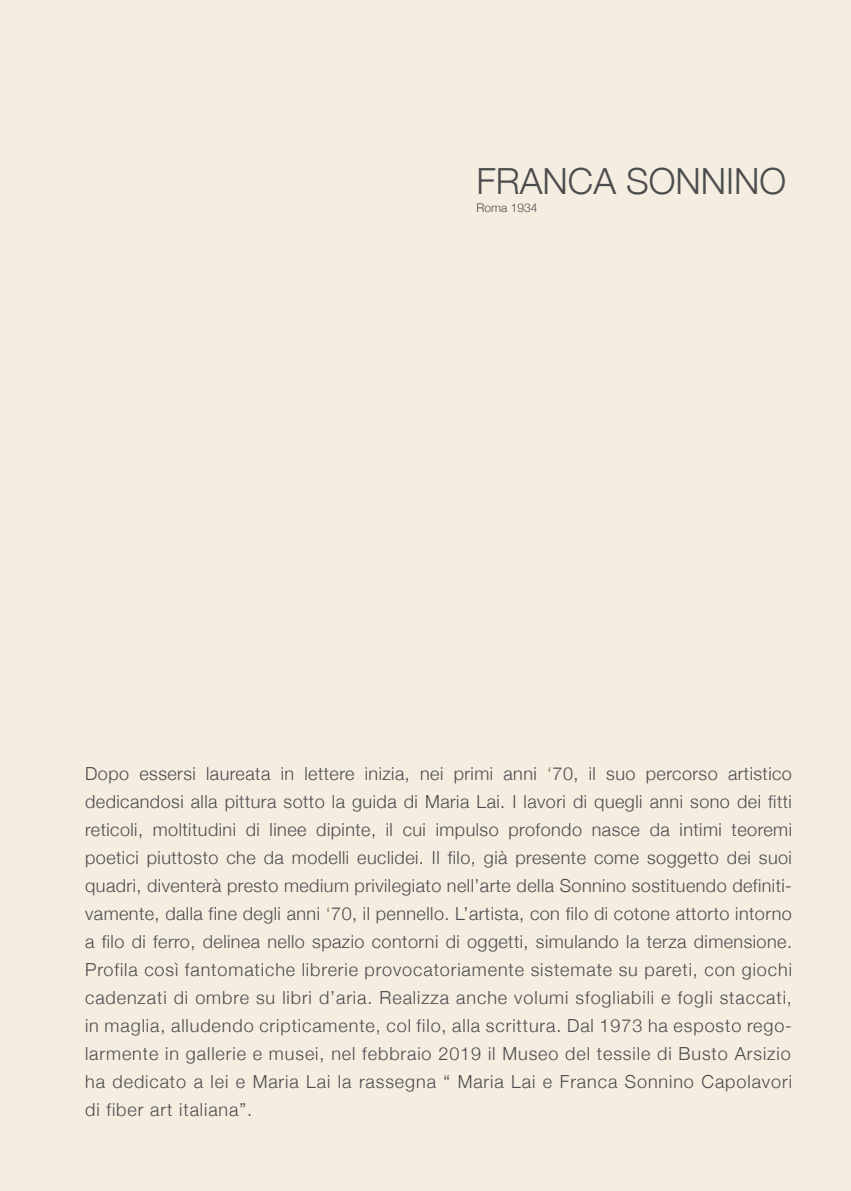
<style>
.page{position:relative;width:851px;height:1191px;background:#fff}
.page>*{position:absolute;margin:0;border:0;box-sizing:border-box;transform-origin:0 0}
.t1{font:300 36px "Helvetica Neue";color:#4b4c4d}
.t2{font:300 18px/28px "Helvetica Neue";letter-spacing:.05em;color:#4b4c4d;text-align:justify}
.t3{font:300 12px "Helvetica Neue";color:#4b4c4d}
.s1{color:#8a6748}
</style>
<div class="page">
<div style="left:0;top:0;width:850px;height:1191px;background:#f6ede1"></div>
<h1 class="t1" style="left:476px;top:152px;width:311px">FRANCA SONNINO</h1>
<p class="t3" style="left:476px;top:198px;width:62px">Roma 1934</p>
<p class="t2" style="left:85px;top:758px;width:708px">Dopo essersi laureata in lettere inizia, nei primi anni <span class="s1">‘</span>70, il suo percorso artistico dedicandosi alla pittura sotto la guida di Maria Lai. I lavori di quegli anni sono dei fitti reticoli, moltitudini di linee dipinte, il cui impulso profondo nasce da intimi teoremi poetici piuttosto che da modelli euclidei. Il filo, già presente come soggetto dei suoi quadri, diventerà presto medium privilegiato nell’arte della Sonnino sostituendo definiti&shy;vamente, dalla fine degli anni <span class="s1">‘</span>70, il pennello. L’artista, con filo di cotone attorto intorno a filo di ferro, delinea nello spazio contorni di oggetti, simulando la terza dimensione.<br>Profila così fantomatiche librerie provocatoriamente sistemate su pareti, con giochi cadenzati di ombre su libri d’aria. Realizza anche volumi sfogliabili e fogli staccati, in maglia, alludendo cripticamente, col filo, alla scrittura. Dal 1973 ha esposto rego&shy;larmente in gallerie e musei, nel febbraio 2019 il Museo del tessile di Busto Arsizio ha dedicato a lei e Maria Lai la rassegna “ Maria Lai e Franca Sonnino Capolavori di fiber art italiana”.</p>
</div>
